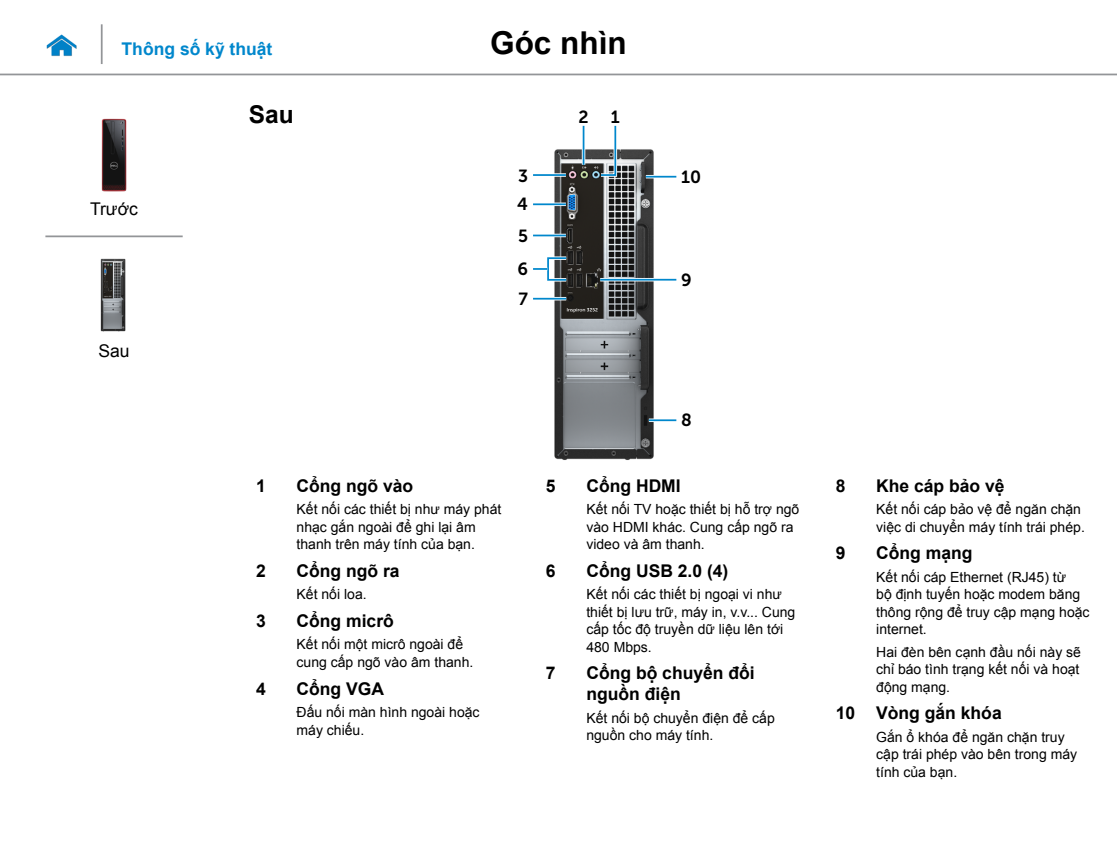
<style>
.page{position:relative;width:1117px;height:844px;background:#fff}
.page>*{position:absolute;margin:0;border:0;box-sizing:border-box;transform-origin:0 0}
.t1{font:700 31.5px "Arial";color:#000}
.Head2{font:700 24.5px "Arial";color:#000}
.Callout_Head{font:700 17.5px/21px "Arial";color:#000}
.t2{font:700 17.5px "Arial";color:#0087cc}
.Callout-L{font:17.5px "Museo Sans For Dell 700";color:#000}
.t3{font:17.5px "Arial";color:#000}
.Callout_description{font:14px/17.5px "Arial";color:#000}
</style>
<div class="page">
<hr style="left:0;top:74px;width:1116px;height:1px;background:#939598">
<img style="left:46px;top:34px;width:31px;height:23px">
<img style="left:554px;top:149px;width:100px;height:311px">
<svg style="left:554px;top:173px;width:12px;height:4px"></svg>
<hr style="left:533px;top:174px;width:33px;height:2px;background:#0087cc">
<hr style="left:533px;top:297px;width:33px;height:3px;background:#fff">
<hr style="left:533px;top:298px;width:33px;height:1px;background:#0087cc">
<svg style="left:533px;top:202px;width:33px;height:4px"></svg>
<hr style="left:533px;top:203px;width:33px;height:2px;background:#0087cc">
<hr style="left:533px;top:234px;width:33px;height:3px;background:#fff">
<hr style="left:533px;top:234px;width:33px;height:2px;background:#0087cc">
<hr style="left:600px;top:278px;width:76px;height:3px;background:#fff">
<hr style="left:600px;top:279px;width:76px;height:1px;background:#0087cc">
<hr style="left:645px;top:175px;width:31px;height:3px;background:#fff">
<hr style="left:645px;top:176px;width:31px;height:1px;background:#0087cc">
<svg style="left:597px;top:125px;width:21px;height:53px"></svg>
<div style="left:546px;top:256px;width:22px;height:25px;border:4px solid #fff"></div>
<div style="left:547px;top:257px;width:20px;height:23px;border:2px solid #0087cc"></div>
<hr style="left:533px;top:267px;width:14px;height:4px;background:#fff">
<svg style="left:533px;top:268px;width:14px;height:2px"></svg>
<svg style="left:648px;top:418px;width:28px;height:4px"></svg>
<hr style="left:648px;top:419px;width:28px;height:2px;background:#0087cc">
<svg style="left:581px;top:126px;width:4px;height:39px"></svg>
<hr style="left:582px;top:126px;width:2px;height:39px;background:#0087cc">
<hr style="left:101px;top:24px;width:2px;height:40px;background:#939598">
<img style="left:102px;top:118px;width:24px;height:73px">
<img style="left:101px;top:258px;width:24px;height:73px">
<hr style="left:45px;top:235px;width:138px;height:2px;background:#939598">
<p class="t2" style="left:122px;top:37px;width:152px">Thông số kỹ thuật</p>
<h1 class="t1" style="left:490px;top:22px;width:138px">Góc nhìn</h1>
<p class="t3" style="left:90px;top:197px;width:49px">Trước</p>
<p class="t3" style="left:98px;top:339px;width:33px">Sau</p>
<p class="Head2" style="left:249px;top:99px;width:46px">Sau</p>
<p class="Callout-L" style="left:578px;top:108px;width:12px">2</p>
<p class="Callout-L" style="left:610px;top:108px;width:10px">1</p>
<p class="Callout-L" style="left:518px;top:166px;width:12px">3</p>
<p class="Callout-L" style="left:517px;top:194px;width:12px">4</p>
<p class="Callout-L" style="left:518px;top:226px;width:11px">5</p>
<p class="Callout-L" style="left:517px;top:259px;width:12px">6</p>
<p class="Callout-L" style="left:518px;top:289px;width:11px">7</p>
<p class="Callout-L" style="left:681px;top:167px;width:21px">10</p>
<p class="Callout-L" style="left:681px;top:270px;width:12px">9</p>
<p class="Callout-L" style="left:681px;top:410px;width:12px">8</p>
<p class="Callout_Head" style="left:256px;top:475px;width:11px">1</p>
<p class="Callout_Head" style="left:296px;top:475px;width:118px">Cổng ngõ vào</p>
<p class="Callout_description" style="left:296px;top:500px;width:206px">Kết nối các thiết bị như máy phát nhạc gắn ngoài để ghi lại âm thanh trên máy tính của bạn.</p>
<p class="Callout_Head" style="left:256px;top:560px;width:11px">2</p>
<p class="Callout_Head" style="left:296px;top:560px;width:105px">Cổng ngõ ra</p>
<p class="Callout_description" style="left:296px;top:585px;width:72px">Kết nối loa.</p>
<p class="Callout_Head" style="left:256px;top:610px;width:11px">3</p>
<p class="Callout_Head" style="left:296px;top:610px;width:99px">Cổng micrô</p>
<p class="Callout_description" style="left:296px;top:635px;width:178px">Kết nối một micrô ngoài để cung cấp ngõ vào âm thanh.</p>
<p class="Callout_Head" style="left:256px;top:678px;width:11px">4</p>
<p class="Callout_Head" style="left:296px;top:678px;width:89px">Cổng VGA</p>
<p class="Callout_description" style="left:296px;top:703px;width:184px">Đấu nối màn hình ngoài hoặc máy chiếu.</p>
<p class="Callout_Head" style="left:546px;top:475px;width:11px">5</p>
<p class="Callout_Head" style="left:586px;top:475px;width:96px">Cổng HDMI</p>
<p class="Callout_description" style="left:586px;top:500px;width:214px">Kết nối TV hoặc thiết bị hỗ trợ ngõ vào HDMI khác. Cung cấp ngõ ra video và âm thanh.</p>
<p class="Callout_Head" style="left:546px;top:560px;width:11px">6</p>
<p class="Callout_Head" style="left:586px;top:560px;width:143px">Cổng USB 2.0 (4)</p>
<p class="Callout_description" style="left:586px;top:585px;width:210px">Kết nối các thiết bị ngoại vi như thiết bị lưu trữ, máy in, v.v... Cung cấp tốc độ truyền dữ liệu lên tới<br>480 Mbps.</p>
<p class="Callout_Head" style="left:546px;top:663px;width:11px">7</p>
<p class="Callout_Head" style="left:586px;top:663px;width:170px">Cổng bộ chuyển đổi nguồn điện</p>
<p class="Callout_description" style="left:586px;top:709px;width:190px">Kết nối bộ chuyển điện để cấp nguồn cho máy tính.</p>
<p class="Callout_Head" style="left:835px;top:475px;width:11px">8</p>
<p class="Callout_Head" style="left:876px;top:475px;width:130px">Khe cáp bảo vệ</p>
<p class="Callout_description" style="left:876px;top:500px;width:210px">Kết nối cáp bảo vệ để ngăn chặn việc di chuyển máy tính trái phép.</p>
<p class="Callout_Head" style="left:835px;top:543px;width:11px">9</p>
<p class="Callout_Head" style="left:876px;top:543px;width:98px">Cổng mạng</p>
<p class="Callout_description" style="left:876px;top:568px;width:215px">Kết nối cáp Ethernet (RJ45) từ<br>bộ định tuyến hoặc modem băng thông rộng để truy cập mạng hoặc internet.</p>
<p class="Callout_description" style="left:876px;top:643px;width:206px;text-align:justify">Hai đèn bên cạnh đầu nối này sẽ chỉ báo tình trạng kết nối và hoạt động mạng.</p>
<p class="Callout_Head" style="left:835px;top:703px;width:21px">10</p>
<p class="Callout_Head" style="left:876px;top:703px;width:127px">Vòng gắn khóa</p>
<p class="Callout_description" style="left:876px;top:728px;width:202px">Gắn ổ khóa để ngăn chặn truy cập trái phép vào bên trong máy tính của bạn.</p>
</div>
